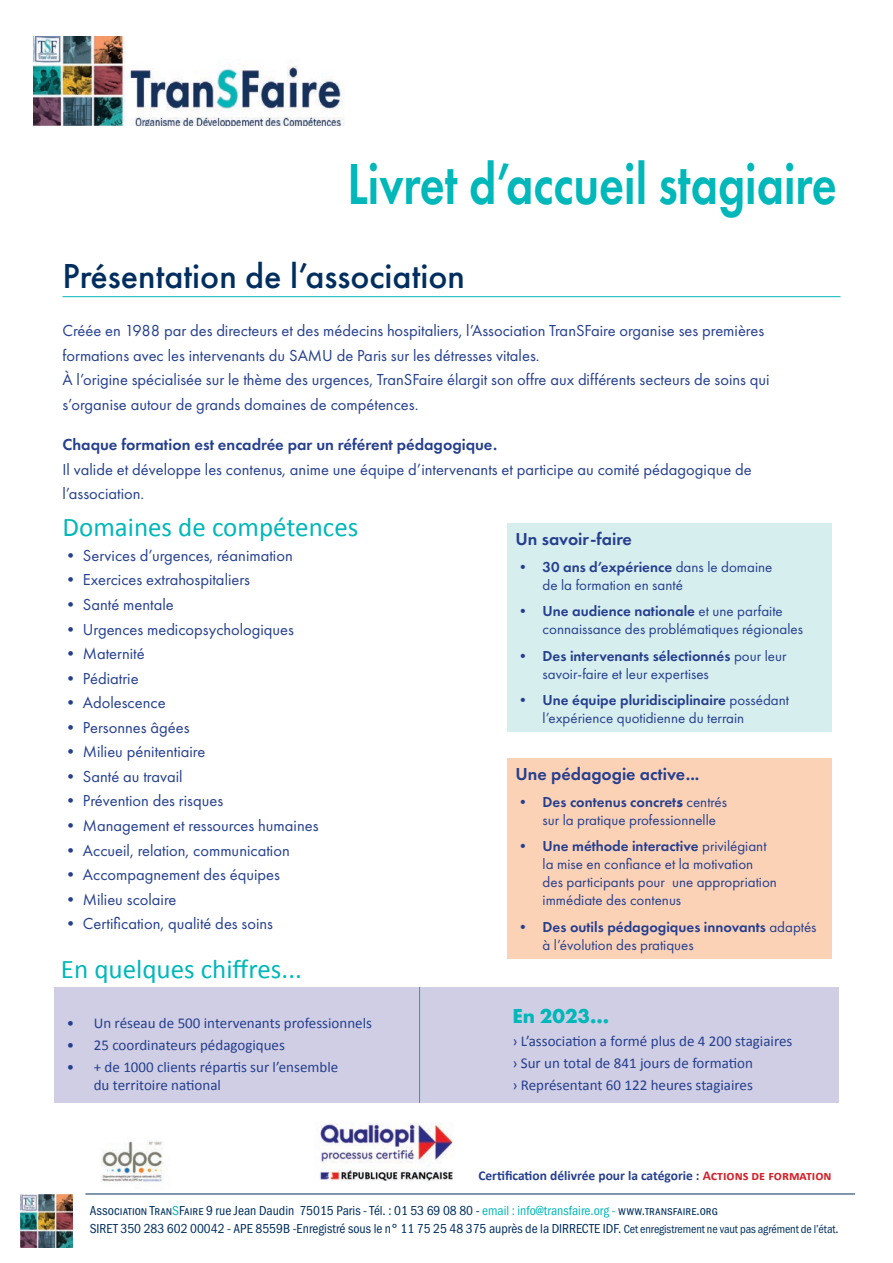
<style>
.page{position:relative;width:893px;height:1263px;background:#fff}
.page>*{position:absolute;margin:0;border:0;box-sizing:border-box;transform-origin:0 0}
.t1{font:600 60px "Futura PT";color:#00b7b9;scale:.8 1}
.t2{font:500 36px "Futura PT";color:#002e5e}
.t3{font:27px "Calibri";color:#00b7b9}
.t4{font:700 21px "Futura PT";color:#00b7b9}
.t5{font:600 18px "Futura PT";color:#253f8e}
.t6{font:16.5px/24.6px "Futura PT";color:#253f8e}
.t7{font:600 16.5px "Futura PT";color:#253f8e}
.t8{font:15px/18px "Futura PT";color:#253f8e}
.t9{font:15px/22.2px "Calibri";color:#253f8e}
.t10{font:600 15px/18px "Futura PT";color:#253f8e}
.t11{font:13.5px/18px "Franklin Gothic URW Cond";color:#002e5e}
.t12{font:700 13.5px "Calibri";color:#253f8e}
.s1{font-weight:600}
.s2{font-weight:700}
.s3{font-weight:400}
.s4{color:#d1232a}
.s5{color:#00b7b9}
.s6{font-size:12px}
</style>
<div class="page">
<div style="left:54px;top:987px;width:785px;height:116px;background:#cfcee4"></div>
<div style="left:507px;top:758px;width:324px;height:200px;background:#fcd2b7"></div>
<hr style="left:63px;top:296px;width:777px;height:1px;background:#00b7b9">
<div style="left:507px;top:523px;width:324px;height:209px;background:#d6eeee"></div>
<img style="left:33px;top:36px;width:312px;height:89px">
<img style="left:303px;top:1122px;width:166px;height:72px">
<img style="left:20px;top:1195px;width:53px;height:53px">
<hr style="left:85px;top:1194px;width:770px;height:1px;background:#002e5e">
<hr style="left:419px;top:987px;width:1px;height:116px;background:#00b3ad">
<img style="left:101px;top:1140px;width:62px;height:44px">
<h1 class="t1" style="left:347px;top:146px;width:613px">Livret d’accueil stagiaire</h1>
<h2 class="t2" style="left:63px;top:254px;width:404px">Présentation de l’association</h2>
<p class="t6" style="left:63px;top:318px;width:709px">Créée en 1988 par des directeurs et des médecins hospitaliers, l’Association TranSFaire organise ses premières formations avec les intervenants du SAMU de Paris sur les détresses vitales.<br>À l’origine spécialisée sur le thème des urgences, TranSFaire élargit son offre aux différents secteurs de soins qui s’organise autour de grands domaines de compétences.</p>
<p class="t7" style="left:63px;top:434px;width:436px">Chaque formation est encadrée par un référent pédagogique.</p>
<p class="t6" style="left:63px;top:457px;width:691px">Il valide et développe les contenus, anime une équipe d’intervenants et participe au comité pédagogique de l’association.</p>
<h3 class="t3" style="left:63px;top:509px;width:297px">Domaines de compétences</h3>
<p class="t6" style="left:63px;top:543px;width:232px">• Services d’urgences, réanimation</p>
<p class="t6" style="left:63px;top:568px;width:189px">• Exercices extrahospitaliers</p>
<p class="t6" style="left:63px;top:592px;width:113px">• Santé mentale</p>
<p class="t6" style="left:63px;top:617px;width:233px">• Urgences medicopsychologiques</p>
<p class="t6" style="left:63px;top:641px;width:84px">• Maternité</p>
<p class="t6" style="left:63px;top:666px;width:78px">• Pédiatrie</p>
<p class="t6" style="left:63px;top:690px;width:105px">• Adolescence</p>
<p class="t6" style="left:63px;top:715px;width:128px">• Personnes âgées</p>
<p class="t6" style="left:63px;top:739px;width:144px">• Milieu pénitentiaire</p>
<p class="t6" style="left:63px;top:764px;width:122px">• Santé au travail</p>
<p class="t6" style="left:63px;top:788px;width:162px">• Prévention des risques</p>
<p class="t6" style="left:63px;top:813px;width:258px">• Management et ressources humaines</p>
<p class="t6" style="left:63px;top:838px;width:229px">• Accueil, relation, communication</p>
<p class="t6" style="left:63px;top:862px;width:219px">• Accompagnement des équipes</p>
<p class="t6" style="left:63px;top:887px;width:115px">• Milieu scolaire</p>
<p class="t6" style="left:63px;top:911px;width:212px">• Certification, qualité des soins</p>
<p class="t5" style="left:516px;top:528px;width:118px">Un savoir-faire</p>
<p class="t8" style="left:543px;top:558px;width:231px;text-indent:-27px"><span class="s1">• 30 ans d’expérience</span> dans le domaine de la formation en santé</p>
<p class="t8" style="left:543px;top:602px;width:262px;text-indent:-27px"><span class="s1">• Une audience nationale</span> et une parfaite connaissance des problématiques régionales</p>
<p class="t8" style="left:543px;top:647px;width:245px;text-indent:-27px"><span class="s1">• Des intervenants sélectionnés</span> pour leur savoir-faire et leur expertises</p>
<p class="t8" style="left:543px;top:691px;width:248px;text-indent:-27px"><span class="s1">• Une équipe pluridisciplinaire</span> possédant l’expérience quotidienne du terrain</p>
<p class="t5" style="left:516px;top:763px;width:185px">Une pédagogie active...</p>
<p class="t8" style="left:543px;top:793px;width:186px;text-indent:-27px"><span class="s1">• Des contenus concret</span><span class="s2">s</span> centrés sur la pratique professionnelle</p>
<p class="t8" style="left:543px;top:837px;width:236px;text-indent:-27px"><span class="s1">• Une méthode interactive</span> privilégiant la mise en confiance et la motivation des participants pour une appropriation immédiate des contenus</p>
<p class="t10" style="left:543px;top:917px;width:275px;text-indent:-27px">• Des outils pédagogiques innovants <span class="s3">adaptés à l’évolution des pratiques</span></p>
<h3 class="t3" style="left:61px;top:951px;width:242px">En quelques chiffres...</h3>
<p class="t9" style="left:67px;top:1011px;width:307px">• Un réseau de 500 intervenants professionnels</p>
<p class="t9" style="left:67px;top:1033px;width:220px">• 25 coordinateurs pédagogiques</p>
<p class="t9" style="left:94px;top:1058px;width:246px;line-height:18px;text-indent:-27px">• + de 1000 clients répartis sur l’ensemble du territoire national</p>
<p class="t4" style="left:512px;top:1003px;width:98px">En 2023...</p>
<p class="t9" style="left:512px;top:1029px;width:281px">› L’association a formé plus de 4 200 stagiaires › Sur un total de 841 jours de formation<br>› Représentant 60 122 heures stagiaires</p>
<p class="t12" style="left:478px;top:1166px;width:355px">Certification délivrée pour la catégorie : <span class="s4">Actions de formation</span></p>
<p class="t11" style="left:90px;top:1201px;width:750px">Association Tran<span class="s5">S</span>Faire 9 rue Jean Daudin 75015 Paris - Tél. : 01 53 69 08 80 - <span class="s5">email : info@transfaire.org -</span> www.transfaire.org<br>SIRET 350 283 602 00042 - APE 8559B -Enregistré sous le n° 11 75 25 48 375 auprès de la DIRRECTE IDF. <span class="s6">Cet enregistrement ne vaut pas agrément de l’état</span>.</p>
</div>
